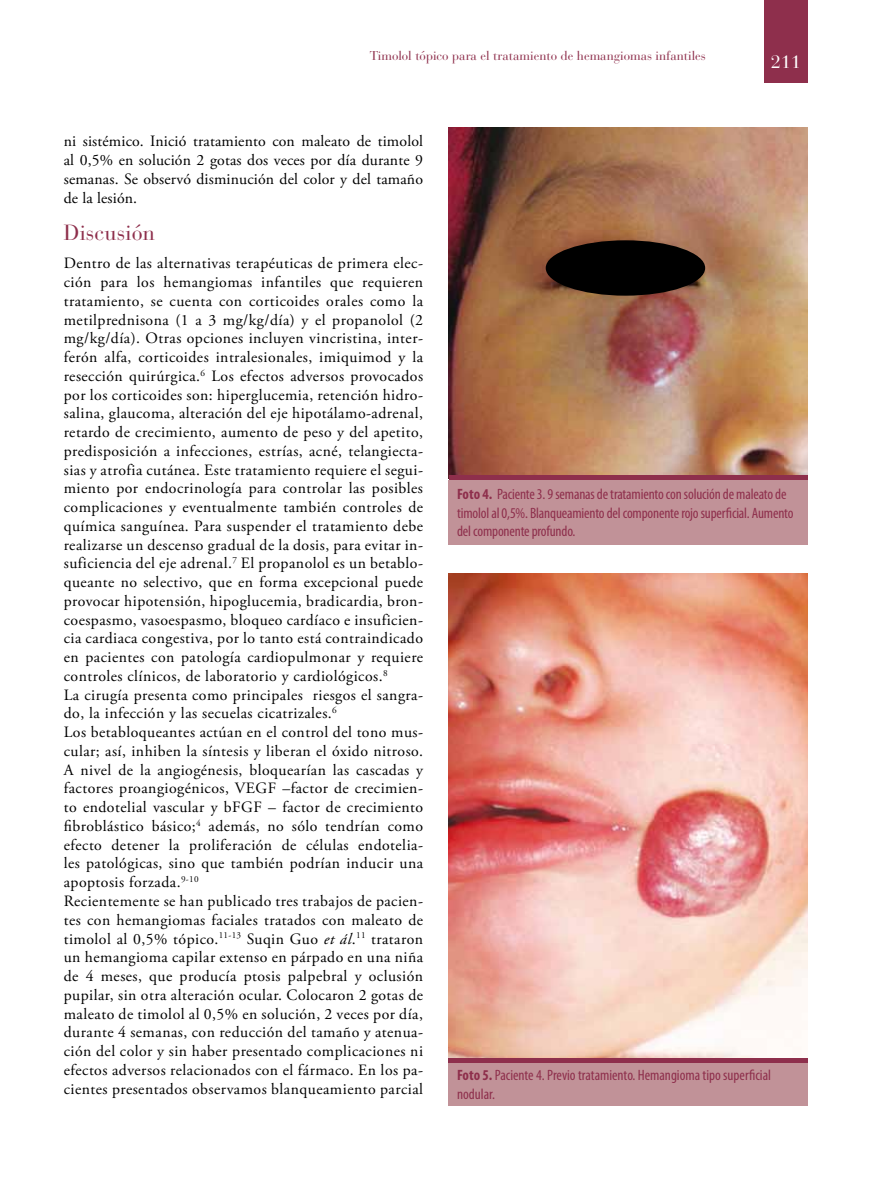
<style>
.page{position:relative;width:893px;height:1191px;background:#fff}
.page>*{position:absolute;margin:0;border:0;box-sizing:border-box;transform-origin:0 0}
.t1{font:21.75px "Bauer Bodoni";letter-spacing:.01em;color:#8e2f4c}
.t2{font:18px "Bauer Bodoni";color:#fff}
.t3{font:15.75px/18.8px "Adobe Garamond Pro";letter-spacing:.03em;color:#000;text-align:justify}
.t4{font:condensed 15px/18.8px "Myriad Pro";letter-spacing:-.01em;color:#8e2f4c}
.t5{font:12.75px "Bauer Bodoni";color:#8e2f4c}
.s1{font-style:italic}
.s2{font-weight:700}
</style>
<div class="page">
<div style="left:764px;top:0;width:44px;height:82px;background:#8e2f4c"></div>
<img style="left:449px;top:573px;width:359px;height:485px">
<img style="left:449px;top:128px;width:359px;height:347px">
<div style="left:449px;top:1061px;width:359px;height:45px;background:#c19298"></div>
<hr style="left:449px;top:1058px;width:359px;height:4px;background:#8e2f4c">
<div style="left:449px;top:480px;width:359px;height:64px;background:#c19298"></div>
<div style="left:449px;top:475px;width:359px;height:5px;background:#8e2f4c"></div>
<div style="left:546px;top:240px;width:159px;height:56px;background:#000;border-radius:50%"></div>
<p class="t5" style="left:370px;top:48px;width:338px">Timolol tópico para el tratamiento de hemangiomas infantiles</p>
<p class="t2" style="left:771px;top:51px;width:32px">211</p>
<p class="t3" style="left:64px;top:133px;width:361px">ni sistémico. Inició tratamiento con maleato de timolol al 0,5% en solución 2 gotas dos veces por día durante 9 semanas. Se observó disminución del color y del tamaño de la lesión.</p>
<h1 class="t1" style="left:64px;top:220px;width:93px">Discusión</h1>
<p class="t3" style="left:64px;top:254px;width:361px;text-align:left">Dentro de las alternativas terapéuticas de primera elec&shy;ción para los hemangiomas infantiles que requieren tratamiento, se cuenta con corticoides orales como la metilprednisona (1 a 3 mg/kg/día) y el propanolol (2 mg/kg/día). Otras opciones incluyen vincristina, inter&shy;ferón alfa, corticoides intralesionales, imiquimod y la resección quirúrgica.<sup>6</sup> Los efectos adversos provocados por los corticoides son: hiperglucemia, retención hidro&shy;salina, glaucoma, alteración del eje hipotálamo-adrenal, retardo de crecimiento, aumento de peso y del apetito, predisposición a infecciones, estrías, acné, telangiecta&shy;sias y atrofia cutánea. Este tratamiento requiere el segui&shy;miento por endocrinología para controlar las posibles complicaciones y eventualmente también controles de química sanguínea. Para suspender el tratamiento debe realizarse un descenso gradual de la dosis, para evitar in&shy;suficiencia del eje adrenal.<sup>7</sup> El propanolol es un betablo&shy;queante no selectivo, que en forma excepcional puede provocar hipotensión, hipoglucemia, bradicardia, bron&shy;coespasmo, vasoespasmo, bloqueo cardíaco e insuficien&shy;cia cardiaca congestiva, por lo tanto está contraindicado en pacientes con patología cardiopulmonar y requiere controles clínicos, de laboratorio y cardiológicos.<sup>8<br></sup>La cirugía presenta como principales riesgos el sangra&shy;do, la infección y las secuelas cicatrizales.<sup>6<br></sup>Los betabloqueantes actúan en el control del tono mus&shy;cular; así, inhiben la síntesis y liberan el óxido nitroso.<br>A nivel de la angiogénesis, bloquearían las cascadas y factores proangiogénicos, VEGF –factor de crecimien&shy;to endotelial vascular y bFGF – factor de crecimiento fibroblástico básico;<sup>4</sup> además, no sólo tendrían como efecto detener la proliferación de células endotelia&shy;les patológicas, sino que también podrían inducir una apoptosis forzada.<sup>9-10<br></sup>Recientemente se han publicado tres trabajos de pacien&shy;tes con hemangiomas faciales tratados con maleato de timolol al 0,5% tópico.<sup>11-13</sup> Suqin Guo <span class="s1">et ál</span>.<sup>11</sup> trataron un hemangioma capilar extenso en párpado en una niña de 4 meses, que producía ptosis palpebral y oclusión pupilar, sin otra alteración ocular. Colocaron 2 gotas de maleato de timolol al 0,5% en solución, 2 veces por día, durante 4 semanas, con reducción del tamaño y atenua&shy;ción del color y sin haber presentado complicaciones ni efectos adversos relacionados con el fármaco. En los pa&shy;cientes presentados observamos blanqueamiento parcial</p>
<p class="t4" style="left:457px;top:484px;width:338px"><span class="s2">Foto 4.</span> Paciente 3. 9 semanas de tratamiento con solución de maleato de timolol al 0,5%. Blanqueamiento del componente rojo superficial. Aumento del componente profundo.</p>
<p class="t4" style="left:457px;top:1065px;width:315px"><span class="s2">Foto 5.</span> Paciente 4. Previo tratamiento. Hemangioma tipo superficial nodular.</p>
</div>
